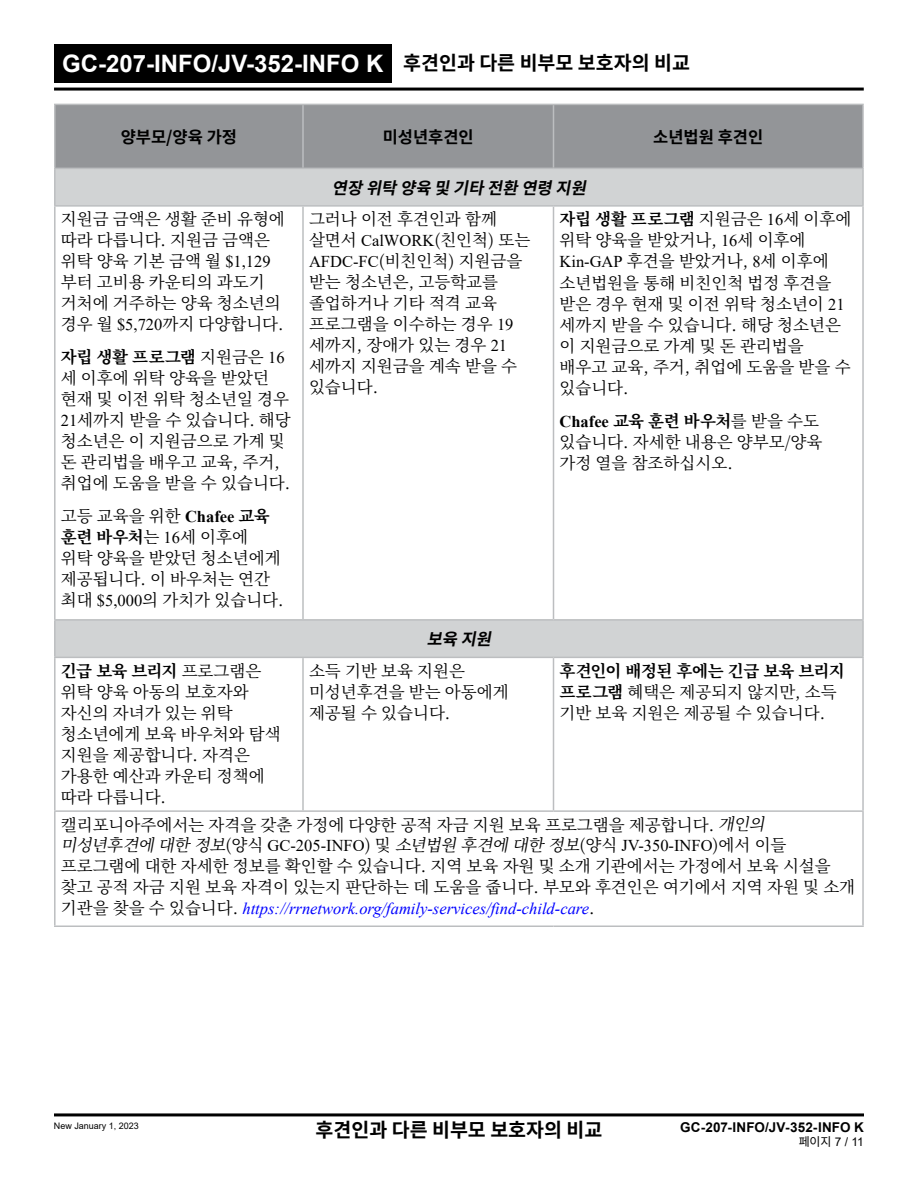
<style>
.page{position:relative;width:918px;height:1188px;background:#fff}
.page>*{position:absolute;margin:0;border:0;box-sizing:border-box;transform-origin:0 0}
.t1{font:700 24px "Arial";color:#fff}
.t2{font:700 19.5px "Source Han Sans K";color:#000}
.t3{font:16.5px/21px "Source Han Serif K";color:#000}
.t4{font:italic 16.5px "Times New Roman";color:#00f}
.t5{font:16.5px "Times New Roman";color:#000}
.t6{font:700 16.5px "Source Han Sans K";color:#000}
.t7{font:italic 700 16.5px "Source Han Sans K";color:#000}
.t8{font:700 13.5px "Arial";letter-spacing:.01em;color:#000}
.t9{font:12px "Arial";color:#000}
.t10{font:9px "Arial";color:#000}
.s1{font-family:"Source Han Sans K";font-size:19.5px;color:#000}
.s2{font-family:"Times New Roman"}
.s3{font-weight:700}
.s4{font-family:"Times New Roman";font-weight:700}
.s5{font-style:italic}
.s6{font-family:"Source Han Serif K";font-style:italic}
.s7{font-family:"Source Han Serif K"}
.s8{font-family:"Source Han Serif K";font-style:normal;color:#000}
.s9{font-family:"Source Han Sans K"}
</style>
<div class="page">
<hr style="left:54px;top:1113px;width:810px;height:3px;background:#000">
<div style="left:54px;top:44px;width:338px;height:39px;background:#000"></div>
<hr style="left:54px;top:88px;width:810px;height:3px;background:#000">
<div style="left:56px;top:105px;width:806px;height:63px;background:#939598"></div>
<svg style="left:56px;top:169px;width:806px;height:488px"></svg>
<hr style="left:54px;top:104px;width:249px;height:1px;background:#bcbec0">
<hr style="left:54px;top:105px;width:2px;height:63px;background:#bcbec0">
<hr style="left:303px;top:104px;width:251px;height:1px;background:#bcbec0">
<hr style="left:302px;top:105px;width:2px;height:63px;background:#bcbec0">
<hr style="left:554px;top:104px;width:310px;height:1px;background:#bcbec0">
<hr style="left:553px;top:105px;width:1px;height:63px;background:#bcbec0">
<hr style="left:862px;top:105px;width:2px;height:63px;background:#bcbec0">
<hr style="left:54px;top:168px;width:249px;height:1px;background:#bcbec0">
<hr style="left:54px;top:169px;width:2px;height:36px;background:#bcbec0">
<hr style="left:303px;top:168px;width:251px;height:1px;background:#bcbec0">
<hr style="left:554px;top:168px;width:310px;height:1px;background:#bcbec0">
<hr style="left:862px;top:169px;width:2px;height:36px;background:#bcbec0">
<hr style="left:54px;top:205px;width:249px;height:2px;background:#bcbec0">
<hr style="left:54px;top:207px;width:2px;height:412px;background:#bcbec0">
<hr style="left:303px;top:205px;width:251px;height:2px;background:#bcbec0">
<hr style="left:302px;top:207px;width:2px;height:412px;background:#bcbec0">
<hr style="left:554px;top:205px;width:310px;height:2px;background:#bcbec0">
<hr style="left:553px;top:207px;width:1px;height:412px;background:#bcbec0">
<hr style="left:862px;top:207px;width:2px;height:412px;background:#bcbec0">
<hr style="left:54px;top:619px;width:249px;height:2px;background:#bcbec0">
<hr style="left:54px;top:621px;width:2px;height:36px;background:#bcbec0">
<hr style="left:303px;top:619px;width:251px;height:2px;background:#bcbec0">
<hr style="left:554px;top:619px;width:310px;height:2px;background:#bcbec0">
<hr style="left:862px;top:621px;width:2px;height:36px;background:#bcbec0">
<hr style="left:54px;top:657px;width:249px;height:1px;background:#bcbec0">
<hr style="left:54px;top:658px;width:2px;height:152px;background:#bcbec0">
<hr style="left:303px;top:657px;width:251px;height:1px;background:#bcbec0">
<hr style="left:302px;top:658px;width:2px;height:152px;background:#bcbec0">
<hr style="left:554px;top:657px;width:310px;height:1px;background:#bcbec0">
<hr style="left:553px;top:658px;width:1px;height:152px;background:#bcbec0">
<hr style="left:862px;top:658px;width:2px;height:152px;background:#bcbec0">
<hr style="left:54px;top:810px;width:249px;height:2px;background:#bcbec0">
<hr style="left:54px;top:812px;width:2px;height:114px;background:#bcbec0">
<hr style="left:303px;top:810px;width:251px;height:2px;background:#bcbec0">
<hr style="left:554px;top:810px;width:310px;height:2px;background:#bcbec0">
<hr style="left:862px;top:812px;width:2px;height:114px;background:#bcbec0">
<hr style="left:54px;top:926px;width:249px;height:1px;background:#bcbec0">
<hr style="left:303px;top:926px;width:251px;height:1px;background:#bcbec0">
<hr style="left:554px;top:926px;width:310px;height:1px;background:#bcbec0">
<h1 class="t1" style="left:62px;top:47px;width:629px">GC-207-INFO/JV-352-INFO K <span class="s1">후견인과 다른 비부모 보호자의 비교</span></h1>
<p class="t6" style="left:121px;top:128px;width:118px">양부모/양육 가정</p>
<p class="t6" style="left:383px;top:128px;width:93px">미성년후견인</p>
<p class="t6" style="left:653px;top:128px;width:112px">소년법원 후견인</p>
<p class="t7" style="left:332px;top:178px;width:264px">연장위탁양육및기타전환연령지원</p>
<p class="t3" style="left:61px;top:209px;width:226px">지원금 금액은 생활 준비 유형에 따라 다릅니다. 지원금 금액은 위탁 양육 기본 금액 월 <span class="s2">$1,129 </span>부터 고비용 카운티의 과도기 거처에 거주하는 양육 청소년의 경우 월 <span class="s2">$5,720</span>까지 다양합니다.</p>
<p class="t3" style="left:61px;top:347px;width:232px"><span class="s3">자립 생활 프로그램</span> 지원금은 <span class="s2">16 </span>세 이후에 위탁 양육을 받았던 현재 및 이전 위탁 청소년일 경우<br><span class="s2">21</span>세까지 받을 수 있습니다. 해당 청소년은 이 지원금으로 가계 및 돈 관리법을 배우고 교육, 주거, 취업에 도움을 받을 수 있습니다.</p>
<p class="t3" style="left:61px;top:506px;width:224px">고등 교육을 위한 <span class="s4">Chafee</span> <span class="s3">교육 훈련 바우처</span>는 <span class="s2">16</span>세 이후에 위탁 양육을 받았던 청소년에게 제공됩니다. 이 바우처는 연간 최대 <span class="s2">$5,000</span>의 가치가 있습니다.</p>
<p class="t3" style="left:309px;top:209px;width:223px">그러나 이전 후견인과 함께 살면서 <span class="s2">CalWORK</span>(친인척) 또는<br><span class="s2">AFDC-FC</span>(비친인척) 지원금을 받는 청소년은, 고등학교를 졸업하거나 기타 적격 교육 프로그램을 이수하는 경우 <span class="s2">19 </span>세까지, 장애가 있는 경우 <span class="s2">21 </span>세까지 지원금을 계속 받을 수 있습니다.</p>
<p class="t3" style="left:560px;top:209px;width:293px"><span class="s3">자립 생활 프로그램</span> 지원금은 <span class="s2">16</span>세 이후에 위탁 양육을 받았거나, <span class="s2">16</span>세 이후에<br><span class="s2">Kin-GAP</span> 후견을 받았거나, <span class="s2">8</span>세 이후에 소년법원을 통해 비친인척 법정 후견을 받은 경우 현재 및 이전 위탁 청소년이 <span class="s2">21 </span>세까지 받을 수 있습니다. 해당 청소년은 이 지원금으로 가계 및 돈 관리법을 배우고 교육, 주거, 취업에 도움을 받을 수 있습니다.</p>
<p class="t3" style="left:560px;top:410px;width:264px"><span class="s4">Chafee</span> <span class="s3">교육 훈련 바우처</span>를 받을 수도 있습니다. 자세한 내용은 양부모/양육 가정 열을 참조하십시오.</p>
<p class="t7" style="left:427px;top:630px;width:74px">보육지원</p>
<p class="t3" style="left:61px;top:661px;width:221px"><span class="s3">긴급 보육 브리지</span> 프로그램은 위탁 양육 아동의 보호자와 자신의 자녀가 있는 위탁 청소년에게 보육 바우처와 탐색 지원을 제공합니다. 자격은 가용한 예산과 카운티 정책에 따라 다릅니다.</p>
<p class="t3" style="left:309px;top:661px;width:201px">소득 기반 보육 지원은 미성년후견을 받는 아동에게 제공될 수 있습니다.</p>
<p class="t3" style="left:560px;top:661px;width:287px"><span class="s3">후견인이 배정된 후에는 긴급 보육 브리지 프로그램</span> 혜택은 제공되지 않지만, 소득 기반 보육 지원은 제공될 수 있습니다.</p>
<p class="t3" style="left:61px;top:814px;width:714px">캘리포니아주에서는 자격을 갖춘 가정에 다양한 공적 자금 지원 보육 프로그램을 제공합니다. <span class="s5">개인의</span></p>
<p class="t5" style="left:61px;top:834px;width:727px"><span class="s6">미성년후견에 대한 정보</span><span class="s7">(양식</span> GC-205-INFO<span class="s7">) 및</span> <span class="s6">소년법원 후견에 대한 정보</span><span class="s7">(양식</span> JV-350-INFO<span class="s7">)에서 이들</span></p>
<p class="t3" style="left:61px;top:856px;width:796px">프로그램에 대한 자세한 정보를 확인할 수 있습니다. 지역 보육 자원 및 소개 기관에서는 가정에서 보육 시설을 찾고 공적 자금 지원 보육 자격이 있는지 판단하는 데 도움을 줍니다. 부모와 후견인은 여기에서 지역 자원 및 소개</p>
<p class="t4" style="left:61px;top:898px;width:535px"><span class="s8">기관을 찾을 수 있습니다.</span> https://rrnetwork.org/family-services/find-child-care<span class="s8">.</span></p>
<p class="t10" style="left:54px;top:1120px;width:87px">New January 1, 2023</p>
<p class="t2" style="left:316px;top:1119px;width:288px">후견인과 다른 비부모 보호자의 비교</p>
<p class="t8" style="left:680px;top:1117px;width:185px">GC-207-INFO/JV-352-INFO K</p>
<p class="t9" style="left:799px;top:1134px;width:67px"><span class="s9">페이지</span> 7 / 11</p>
</div>
